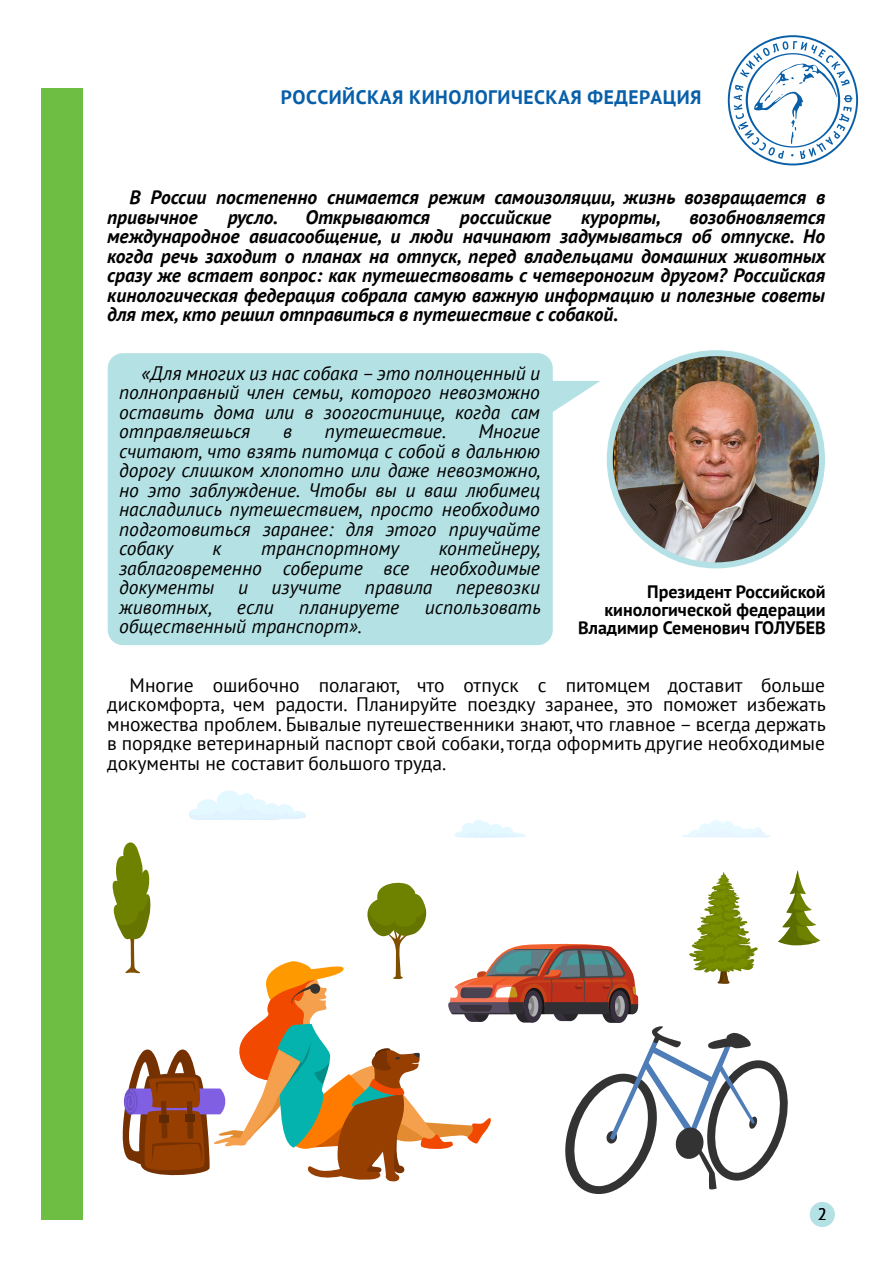
<style>
.page{position:relative;width:893px;height:1263px;background:#fff}
.page>*{position:absolute;margin:0;border:0;box-sizing:border-box;transform-origin:0 0}
.t1{font:italic 19.5px/19.5px "PT Sans";color:#000;text-align:justify}
.t2{font:italic 700 19.5px/19.5px "PT Sans";color:#000}
.t3{font:19.5px/19.5px "PT Sans";color:#000;text-align:justify}
.t4{font:700 19.5px "PT Sans";letter-spacing:.025em;color:#085fa9}
.t5{font:700 18px/18px "PT Sans";color:#000;text-align:right}
.t6{font:16.5px "PT Sans";color:#000}
.s1{font-style:normal}
</style>
<div class="page">
<div style="left:108px;top:353px;width:445px;height:292px;background:#b4e1e4;border-radius:15px"></div>
<img style="left:610px;top:353px;width:212px;height:212px">
<div style="left:607px;top:350px;width:218px;height:218px;border:6px solid #b4e1e5;border-radius:50%"></div>
<svg style="left:552px;top:381px;width:48px;height:37px"></svg>
<div style="left:810px;top:1202px;width:25px;height:25px;background:#b4e1e4;border-radius:50%"></div>
<svg style="left:728px;top:35px;width:130px;height:130px"></svg>
<div style="left:41px;top:88px;width:42px;height:1131px;background:#6ebe44"></div>
<svg style="left:112px;top:791px;width:708px;height:403px"></svg>
<p class="t4" style="left:281px;top:84px;width:422px">РОССИЙСКАЯ КИНОЛОГИЧЕСКАЯ ФЕДЕРАЦИЯ</p>
<p class="t2" style="left:107px;top:187px;width:719px;text-indent:23px">В России постепенно снимается режим самоизоляции, жизнь возвращается в привычное</p>
<p class="t2" style="left:107px;top:207px;width:720px;text-align:justify;text-indent:582px">возобновляется международное авиасообщение, и люди начинают задумываться об отпуске. Но когда речь заходит о планах на отпуск, перед владельцами домашних животных сразу же встает вопрос: как путешествовать с четвероногим другом? Российская кинологическая федерация собрала самую важную информацию и полезные советы для тех, кто решил отправиться в путешествие с собакой.</p>
<p class="t2" style="left:228px;top:207px;width:52px">русло.</p>
<p class="t2" style="left:305px;top:207px;width:126px">Открываются</p>
<p class="t2" style="left:460px;top:207px;width:93px">российские</p>
<p class="t2" style="left:581px;top:207px;width:81px">курорты,</p>
<p class="t1" style="left:119px;top:362px;width:422px;text-indent:23px">«Для многих из нас собака – это полноценный и полноправный член семьи, которого невозможно оставить дома или в зоогостинице, когда сам отправляешься</p>
<p class="t1" style="left:119px;top:421px;width:423px;text-indent:359px">Многие считают, что взять питомца с собой в дальнюю дорогу слишком хлопотно или даже невозможно, но это заблуждение. Чтобы вы и ваш любимец насладились путешествием, просто необходимо подготовиться заранее: для этого приучайте собаку</p>
<p class="t1" style="left:283px;top:421px;width:10px">в</p>
<p class="t1" style="left:325px;top:421px;width:123px">путешествие.</p>
<p class="t1" style="left:119px;top:538px;width:423px;text-indent:320px">контейнеру, заблаговременно соберите все необходимые документы и изучите правила перевозки животных,</p>
<p class="t1" style="left:213px;top:538px;width:11px">к</p>
<p class="t1" style="left:261px;top:538px;width:139px">транспортному</p>
<p class="t1" style="left:237px;top:596px;width:38px">если</p>
<p class="t1" style="left:299px;top:596px;width:102px">планируете</p>
<p class="t1" style="left:425px;top:596px;width:117px">использовать</p>
<p class="t1" style="left:119px;top:616px;width:244px">общественный транспорт»<span class="s1">.</span></p>
<p class="t5" style="left:578px;top:582px;width:249px">Президент Российской кинологической федерации<br>Владимир Семенович ГОЛУБЕВ</p>
<p class="t3" style="left:107px;top:674px;width:720px;text-indent:23px">Многие ошибочно полагают, что отпуск с питомцем доставит больше дискомфорта, чем радости. Планируйте поездку заранее, это поможет избежать множества проблем. Бывалые путешественники знают, что главное – всегда держать в порядке ветеринарный паспорт свой собаки, тогда оформить другие необходимые документы не составит большого труда.</p>
<p class="t6" style="left:818px;top:1203px;width:10px">2</p>
</div>
